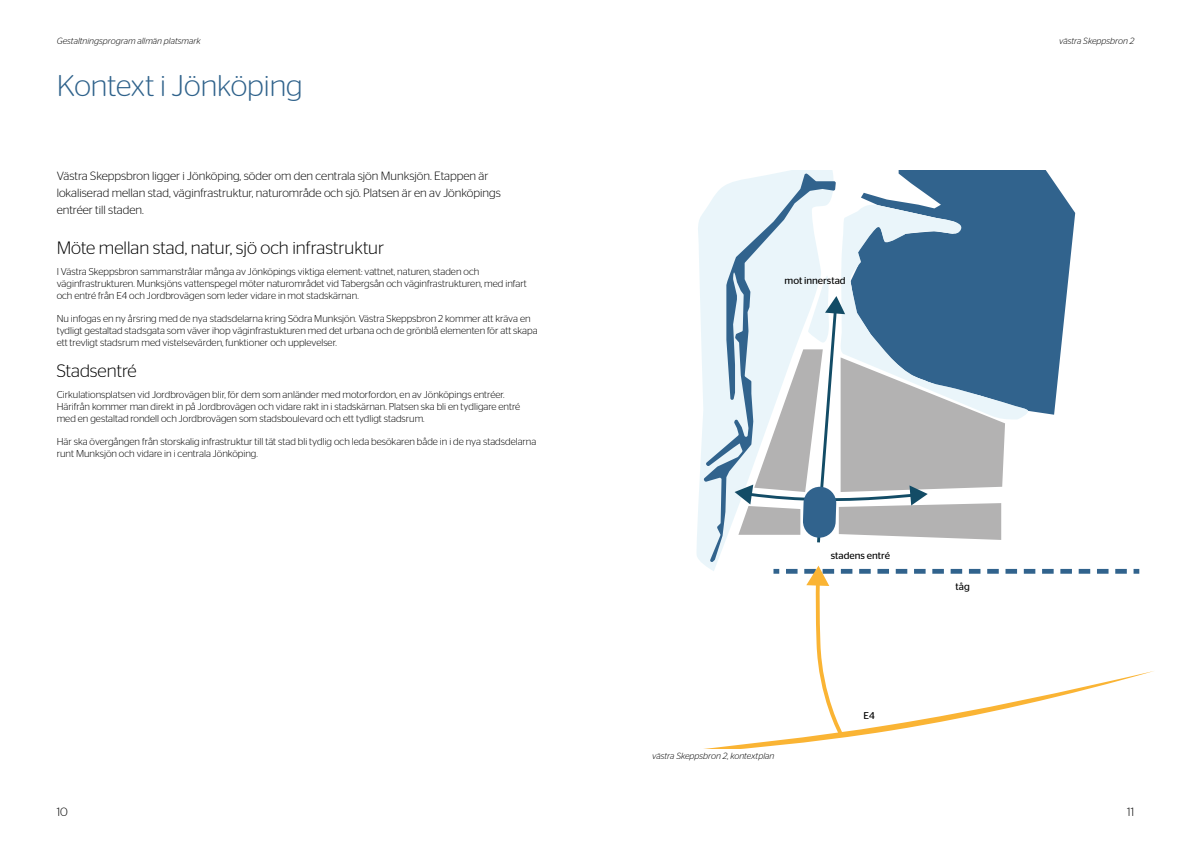
<style>
.page{position:relative;width:1191px;height:842px;background:#fff}
.page>*{position:absolute;margin:0;border:0;box-sizing:border-box;transform-origin:0 0}
.t1{font:300 30px "Stag Sans Round";color:#2f628b}
.t2{font:300 18px "Stag Sans Round";color:#000}
.t3{font:300 12px/17px "Stag Sans Round";color:#000}
.t4{font:300 10px/12px "Stag Sans Round";color:#000}
.t5{font:10px "Stag Sans Round";color:#000}
.t6{font:italic 300 9px "Stag Sans Round";color:#000}
</style>
<div class="page">
<svg style="left:861px;top:170px;width:214px;height:245px;fill:#31638d"></svg>
<svg style="left:696px;top:170px;width:137px;height:401px"></svg>
<svg style="left:841px;top:205px;width:187px;height:214px;background:#5d85a6"></svg>
<svg style="left:703px;top:173px;width:133px;height:390px;fill:#eaf5fa"></svg>
<svg style="left:773px;top:569px;width:6px;height:5px"></svg>
<svg style="left:713px;top:671px;width:441px;height:77px"></svg>
<svg style="left:786px;top:566px;width:353px;height:171px"></svg>
<svg style="left:734px;top:274px;width:271px;height:271px"></svg>
<p class="t6" style="left:57px;top:35px;width:145px">Gestaltningsprogram allmän platsmark</p>
<p class="t6" style="left:1059px;top:35px;width:77px">västra Skeppsbron 2</p>
<h1 class="t1" style="left:57px;top:69px;width:247px">Kontext i Jönköping</h1>
<p class="t3" style="left:57px;top:167px;width:445px">Västra Skeppsbron ligger i Jönköping, söder om den centrala sjön Munksjön. Etappen är lokaliserad mellan stad, väginfrastruktur, naturområde och sjö. Platsen är en av Jönköpings entréer till staden.</p>
<h2 class="t2" style="left:57px;top:238px;width:329px">Möte mellan stad, natur, sjö och infrastruktur</h2>
<p class="t4" style="left:57px;top:265px;width:471px">I Västra Skeppsbron sammanstrålar många av Jönköpings viktiga element: vattnet, naturen, staden och väginfrastrukturen. Munksjöns vattenspegel möter naturområdet vid Tabergsån och väginfrastrukturen, med infart och entré från E4 och Jordbrovägen som leder vidare in mot stadskärnan.</p>
<p class="t4" style="left:57px;top:312px;width:482px">Nu infogas en ny årsring med de nya stadsdelarna kring Södra Munksjön. Västra Skeppsbron 2 kommer att kräva en tydligt gestaltad stadsgata som väver ihop väginfrastukturen med det urbana och de grönblå elementen för att skapa ett trevligt stadsrum med vistelsevärden, funktioner och upplevelser.</p>
<h2 class="t2" style="left:57px;top:361px;width:81px">Stadsentré</h2>
<p class="t4" style="left:57px;top:388px;width:465px">Cirkulationsplatsen vid Jordbrovägen blir, för dem som anländer med motorfordon, en av Jönköpings entréer.<br>Härifrån kommer man direkt in på Jordbrovägen och vidare rakt in i stadskärnan. Platsen ska bli en tydligare entré med en gestaltad rondell och Jordbrovägen som stadsboulevard och ett tydligt stadsrum.</p>
<p class="t4" style="left:57px;top:435px;width:481px">Här ska övergången från storskalig infrastruktur till tät stad bli tydlig och leda besökaren både in i de nya stadsdelarna runt Munksjön och vidare in i centrala Jönköping.</p>
<p class="t5" style="left:784px;top:275px;width:63px">mot innerstad</p>
<p class="t5" style="left:831px;top:550px;width:61px">stadens entré</p>
<p class="t6" style="left:652px;top:751px;width:124px">västra Skeppsbron 2, kontextplan</p>
<p class="t5" style="left:863px;top:709px;width:13px">E4</p>
<p class="t5" style="left:955px;top:580px;width:16px">tåg</p>
<p class="t3" style="left:57px;top:803px;width:13px">10</p>
<p class="t3" style="left:1127px;top:803px;width:9px">11</p>
</div>
